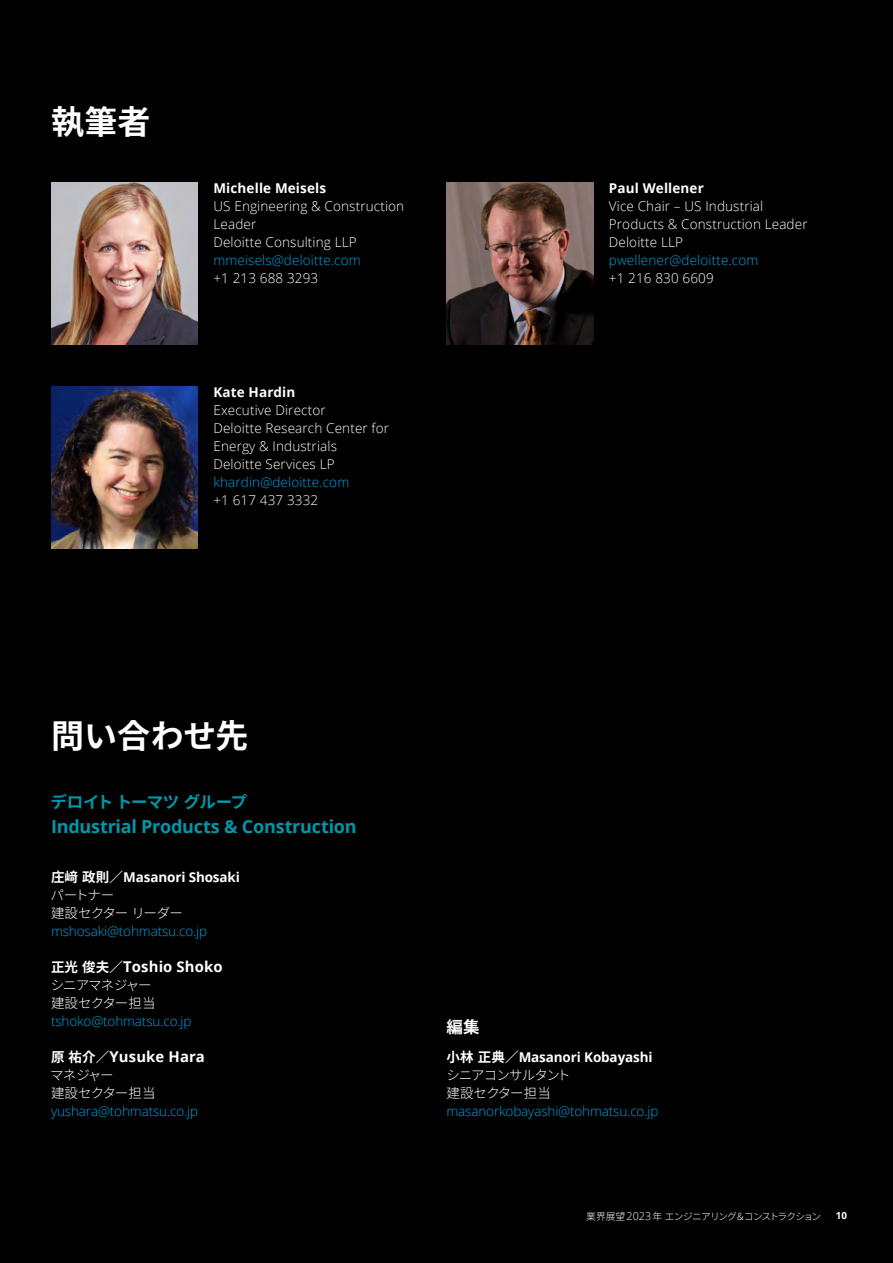
<style>
.page{position:relative;width:893px;height:1263px;background:#000}
.page>*{position:absolute;margin:0;border:0;box-sizing:border-box;transform-origin:0 0}
.t1{font:700 33px "Noto Sans JP";letter-spacing:.005em;color:#fff}
.t2{font:700 18px "Open Sans";letter-spacing:-.015em;color:#0097a9}
.t3{font:700 16.5px "Noto Sans JP";letter-spacing:-.035em;color:#0097a9}
.t4{font:700 16.5px "Noto Sans JP";color:#fff}
.t5{font:700 14.85px "Open Sans";letter-spacing:.01em;color:#fff}
.t6{font:300 13.5px/18px "Open Sans";letter-spacing:.01em;color:#fff}
.t7{font:300 13.5px "Open Sans";letter-spacing:-.01em;color:#00a2e0}
.t8{font:300 13.5px "Open Sans";letter-spacing:.01em;color:#00a2e0}
.t9{font:300 13.5px/18px "Noto Sans JP";letter-spacing:-.06em;color:#fff}
.t10{font:700 13.5px "Open Sans";letter-spacing:-.01em;color:#fff}
.t11{font:700 13.5px "Open Sans";letter-spacing:.01em;color:#fff}
.t12{font:300 9.75px "Noto Sans JP";letter-spacing:-.08em;color:#fff}
.t13{font:700 9.75px "Open Sans";color:#fff}
.s1{font-family:"Noto Sans JP"}
.s2{font-family:"Noto Sans JP";font-size:13.5px}
.s3{font-family:"Open Sans";font-size:10.8px}
</style>
<div class="page">
<img style="left:51px;top:183px;width:147px;height:161px">
<img style="left:446px;top:183px;width:147px;height:161px">
<img style="left:51px;top:387px;width:147px;height:161px">
<h1 class="t1" style="left:51px;top:103px;width:101px">執筆者</h1>
<p class="t11" style="left:213px;top:179px;width:114px">Michelle Meisels</p>
<p class="t6" style="left:213px;top:197px;width:192px">US Engineering &amp; Construction<br>Leader<br>Deloitte Consulting LLP</p>
<p class="t8" style="left:213px;top:251px;width:149px">mmeisels@deloitte.com</p>
<p class="t6" style="left:213px;top:269px;width:106px">+1 213 688 3293</p>
<p class="t11" style="left:213px;top:383px;width:83px">Kate Hardin</p>
<p class="t6" style="left:213px;top:401px;width:177px">Executive Director<br>Deloitte Research Center for<br>Energy &amp; Industrials<br>Deloitte Services LP</p>
<p class="t8" style="left:213px;top:473px;width:137px">khardin@deloitte.com</p>
<p class="t6" style="left:213px;top:491px;width:106px">+1 617 437 3332</p>
<p class="t11" style="left:609px;top:179px;width:96px">Paul Wellener</p>
<p class="t6" style="left:609px;top:197px;width:200px">Vice Chair – US Industrial<br>Products &amp; Construction Leader<br>Deloitte LLP</p>
<p class="t8" style="left:609px;top:251px;width:151px">pwellener@deloitte.com</p>
<p class="t6" style="left:609px;top:269px;width:106px">+1 216 830 6609</p>
<h1 class="t1" style="left:51px;top:717px;width:199px">問い合わせ先</h1>
<p class="t3" style="left:51px;top:792px;width:198px">デロイトトーマツグループ</p>
<h2 class="t2" style="left:51px;top:813px;width:307px">Industrial Products &amp; Construction</h2>
<p class="t10" style="left:51px;top:868px;width:190px"><span class="s1">庄﨑政則／</span>Masanori Shosaki</p>
<p class="t9" style="left:51px;top:887px;width:134px">パートナー<br>建設セクターリーダー</p>
<p class="t7" style="left:51px;top:922px;width:158px">mshosaki@tohmatsu.co.jp</p>
<p class="t5" style="left:51px;top:956px;width:173px"><span class="s2">正光俊夫／</span>Toshio Shoko</p>
<p class="t9" style="left:51px;top:977px;width:106px">シニアマネジャー建設セクター担当</p>
<p class="t7" style="left:51px;top:1012px;width:142px">tshoko@tohmatsu.co.jp</p>
<p class="t5" style="left:51px;top:1046px;width:155px"><span class="s2">原祐介／</span>Yusuke Hara</p>
<p class="t9" style="left:50px;top:1067px;width:107px">マネジャー<br>建設セクター担当</p>
<p class="t7" style="left:51px;top:1102px;width:149px">yushara@tohmatsu.co.jp</p>
<p class="t4" style="left:446px;top:1017px;width:35px">編集</p>
<p class="t10" style="left:446px;top:1048px;width:208px"><span class="s1">小林正典／</span>Masanori Kobayashi</p>
<p class="t9" style="left:446px;top:1067px;width:126px">シニアコンサルタント建設セクター担当</p>
<p class="t7" style="left:446px;top:1102px;width:213px">masanorkobayashi@tohmatsu.co.jp</p>
<p class="t12" style="left:586px;top:1210px;width:236px">業界展望 <span class="s3">2023</span> 年エンジニアリング＆コンストラクション</p>
<p class="t13" style="left:836px;top:1209px;width:13px">10</p>
</div>
